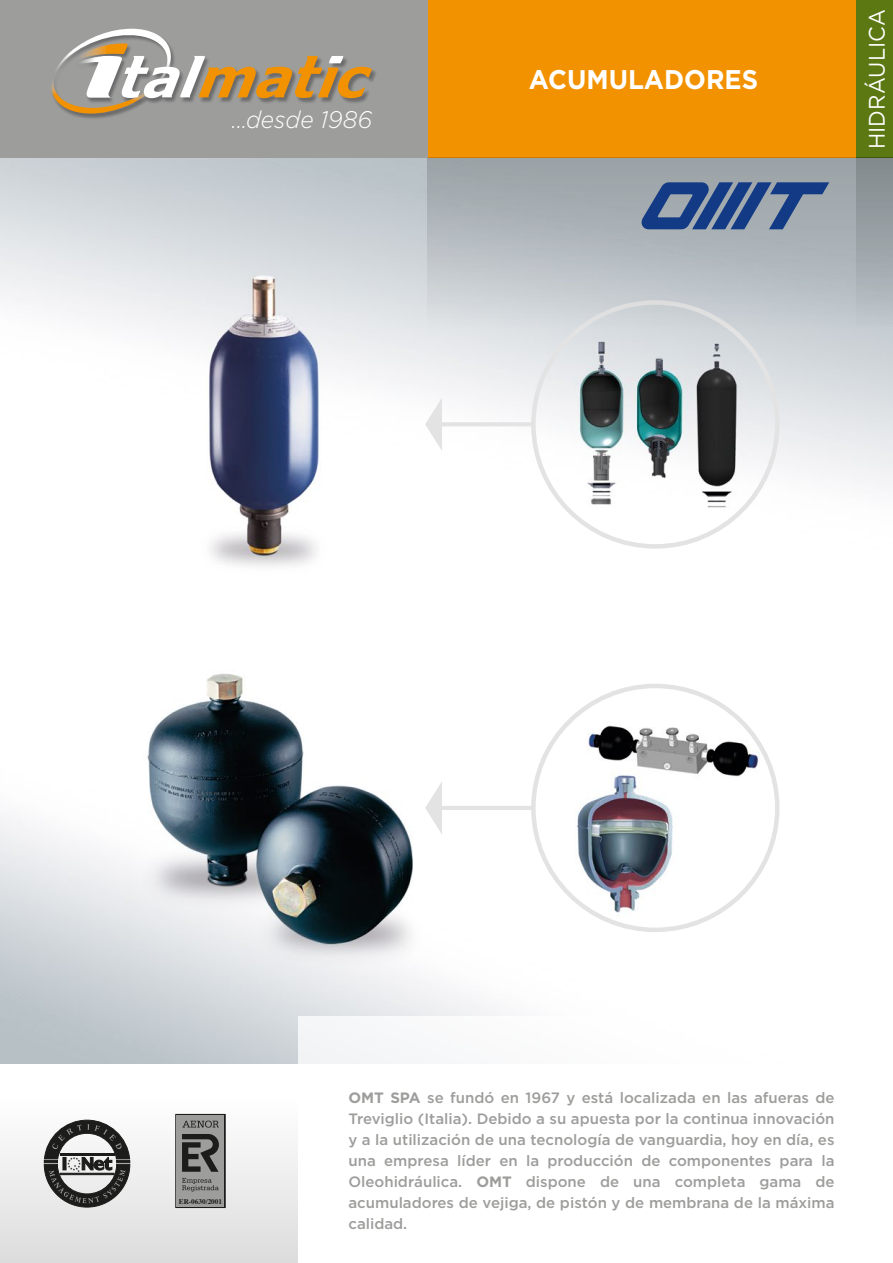
<style>
.page{position:relative;width:893px;height:1263px;background:#fff}
.page>*{position:absolute;margin:0;border:0;box-sizing:border-box;transform-origin:0 0}
.t1{font:700 27px "Gotham";color:#fff;scale:.95 1}
.t2{font:italic 300 24px "Gotham";color:#fff;scale:.95 1}
.t3{font:22.5px "Gotham";color:#fff;scale:.95 1}
.t4{font:500 15px/21px "Gotham";color:#9d9d9c;text-align:justify}
.t5{font:700 7.2px "Times";color:#1c1c1b}
.s1{font-weight:700}
</style>
<div class="page">
<div style="left:0;top:1097px;width:298px;height:166px;background:linear-gradient(to bottom,#fff,#dddddc)"></div>
<img style="left:0;top:158px;width:893px;height:906px">
<hr style="left:438px;top:422px;width:95px;height:4px;background:#e3e3e3">
<svg style="left:425px;top:398px;width:17px;height:53px"></svg>
<hr style="left:438px;top:806px;width:95px;height:4px;background:#e3e3e3">
<svg style="left:425px;top:781px;width:17px;height:53px"></svg>
<div style="left:298px;top:1017px;width:595px;height:47px;background:#fff"></div>
<div style="left:856px;top:0;width:37px;height:158px;background:#5b7812"></div>
<div style="left:427px;top:0;width:429px;height:158px;background:#f39200"></div>
<div style="left:427px;top:158px;width:466px;height:171px;background:linear-gradient(to bottom,#969ea3,#d0d5da)"></div>
<img style="left:0;top:0;width:425px;height:177px">
<svg style="left:45px;top:29px;width:327px;height:91px;background:#ada18e"></svg>
<svg style="left:641px;top:182px;width:188px;height:47px;background:#556e98"></svg>
<div style="left:856px;top:158px;width:37px;height:171px;background:linear-gradient(to bottom,#7f868a,#bec6cb)"></div>
<svg style="left:44px;top:1119px;width:87px;height:89px"></svg>
<div style="left:175px;top:1114px;width:51px;height:94px;border:2px solid #1c1c1b"></div>
<div style="left:177px;top:1115px;width:47px;height:82px;background:#9d9d9c"></div>
<div style="left:177px;top:1197px;width:47px;height:9px;background:#9d9d9c"></div>
<svg style="left:182px;top:1120px;width:37px;height:71px"></svg>
<h2 class="t2" style="left:232px;top:106px;width:149px">...desde 1986</h2>
<h1 class="t1" style="left:529px;top:64px;width:243px">ACUMULADORES</h1>
<h3 class="t3" style="left:864px;top:149px;width:149px;rotate:-90deg">HIDRÁULICA</h3>
<p class="t5" style="left:179px;top:1195px;width:45px">ER-0630/2001</p>
<p class="t4" style="left:348px;top:1087px;width:488px"><span class="s1">OMT SPA</span> se fundó en 1967 y está localizada en las afueras de Treviglio (Italia). Debido a su apuesta por la continua innovación y a la utilización de una tecnología de vanguardia, hoy en día, es una empresa líder en la producción de componentes para la Oleohidráulica. <span class="s1">OMT</span> dispone de una completa gama de acumuladores de vejiga, de pistón y de membrana de la máxima calidad.</p>
</div>
